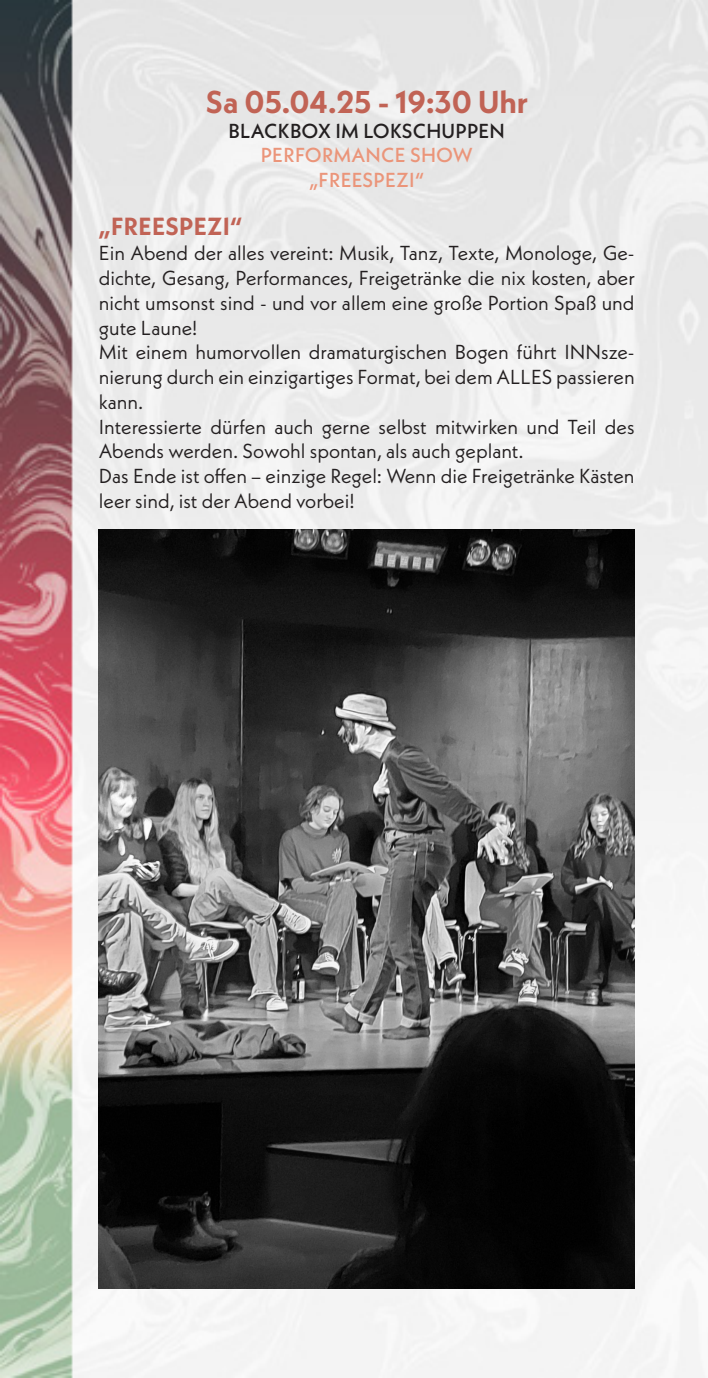
<style>
.page{position:relative;width:708px;height:1378px;background:#fff}
.page>*{position:absolute;margin:0;border:0;box-sizing:border-box;transform-origin:0 0}
.t1{font:700 31.5px "Neue Kabel";color:#c16355}
.t2{font:700 24.75px "Neue Kabel";letter-spacing:.01em;color:#c16355}
.t3{font:20.25px/24.8px "Neue Kabel";color:#231f20}
.t4{font:500 20.25px/24.8px "Neue Kabel";letter-spacing:.01em;color:#eb957a;text-align:center}
.t5{font:500 20.25px "Neue Kabel";letter-spacing:.01em;color:#231f20}
</style>
<div class="page">
<img style="left:0;top:0;width:708px;height:1378px">
<img style="left:99px;top:529px;width:536px;height:759px">
<h1 class="t1" style="left:206px;top:82px;width:323px">Sa 05.04.25 - 19:30 Uhr</h1>
<p class="t5" style="left:229px;top:118px;width:278px">BLACKBOX IM LOKSCHUPPEN</p>
<p class="t4" style="left:261px;top:143px;width:213px">PERFORMANCE SHOW „FREESPEZI“</p>
<p class="t2" style="left:99px;top:211px;width:145px">„FREESPEZI“</p>
<p class="t3" style="left:99px;top:240px;width:537px">Ein Abend der alles vereint: Musik, Tanz, Texte, Monologe, Ge&shy;dichte, Gesang, Performances, Freigetränke die nix kosten, aber nicht umsonst sind - und vor allem eine große Portion Spaß und gute Laune!<br>Mit einem humorvollen dramaturgischen Bogen führt INNsze&shy;nierung durch ein einzigartiges Format, bei dem ALLES passieren kann.<br>Interessierte dürfen auch gerne selbst mitwirken und Teil des Abends werden. Sowohl spontan, als auch geplant.<br>Das Ende ist offen – einzige Regel: Wenn die Freigetränke Kästen leer sind, ist der Abend vorbei!</p>
</div>
